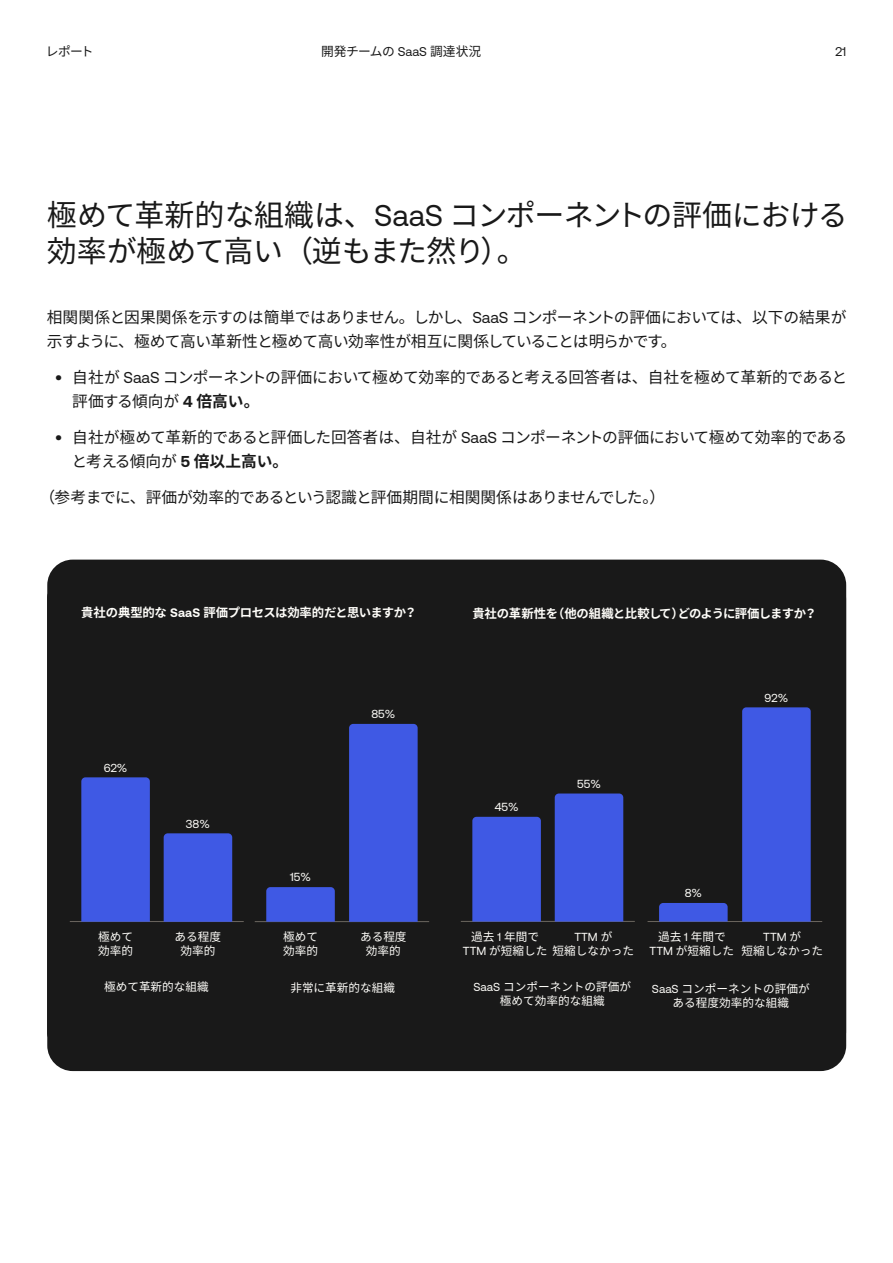
<style>
.page{position:relative;width:893px;height:1263px;background:#fff}
.page>*{position:absolute;margin:0;border:0;box-sizing:border-box;transform-origin:0 0}
.t1{font:30px/36px "Noto Sans CJ Kjp";letter-spacing:-.02em;color:#191919}
.t2{font:15.75px/24px "Noto Sans CJ Kjp";letter-spacing:-.03em;color:#191919}
.t3{font:12.75px "Noto Sans CJ Kjp";letter-spacing:-.02em;color:#191919}
.t4{font:12.75px "Noto Sans CJ Kjp";letter-spacing:-.045em;color:#191919}
.t5{font:12.75px "Aeonik";color:#191919}
.t6{font:700 12.3px "Noto Sans CJ Kjp";letter-spacing:-.025em;color:#fffefa}
.t7{font:11.7px/14px "Noto Sans CJ Kjp";color:#fffefa;text-align:center}
.t8{font:11.7px "Aeonik";color:#fffefa}
.s1{font-family:"Aeonik"}
.s2{font-family:"Aeonik";font-weight:700}
.s3{font-weight:700}
.s4{font-family:"Noto Sans CJ Kjp"}
</style>
<div class="page">
<div style="left:47px;top:560px;width:799px;height:511px;background:#191919;border-radius:26px"></div>
<hr style="left:70px;top:921px;width:174px;height:1px;background:#6b665f">
<hr style="left:255px;top:921px;width:174px;height:1px;background:#6b665f">
<div style="left:81px;top:777px;width:69px;height:145px;background:#3f59e4"></div>
<div style="left:164px;top:833px;width:68px;height:89px;background:#3f59e4"></div>
<svg style="left:266px;top:887px;width:69px;height:35px;background:#3e58e0"></svg>
<div style="left:349px;top:723px;width:69px;height:199px;background:#3f59e4"></div>
<hr style="left:461px;top:921px;width:174px;height:1px;background:#6b665f">
<hr style="left:648px;top:921px;width:174px;height:1px;background:#6b665f">
<svg style="left:659px;top:903px;width:69px;height:18px"></svg>
<div style="left:742px;top:707px;width:69px;height:215px;background:#3f59e4"></div>
<div style="left:472px;top:816px;width:69px;height:105px;background:#3f59e4"></div>
<div style="left:555px;top:793px;width:68px;height:128px;background:#3f59e4"></div>
<p class="t4" style="left:46px;top:44px;width:49px">レポート</p>
<p class="t3" style="left:321px;top:44px;width:162px">開発チームの <span class="s1">SaaS</span> 調達状況</p>
<p class="t5" style="left:835px;top:45px;width:12px">21</p>
<h1 class="t1" style="left:47px;top:198px;width:803px">極めて革新的な組織は、<span class="s1">SaaS</span> コンポーネントの評価における効率が極めて高い（逆もまた然り）。</h1>
<p class="t2" style="left:47px;top:305px;width:801px">相関関係と因果関係を示すのは簡単ではありません。しかし、<span class="s1">SaaS</span> コンポーネントの評価においては、以下の結果が示すように、極めて高い革新性と極めて高い効率性が相互に関係していることは明らかです。</p>
<p class="t2" style="left:72px;top:365px;width:777px;text-indent:-17px"><span class="s2">•</span> 自社が <span class="s1">SaaS</span> コンポーネントの評価において極めて効率的であると考える回答者は、自社を極めて革新的であると評価する傾向が <span class="s2">4</span> <span class="s3">倍高い。</span></p>
<p class="t2" style="left:72px;top:425px;width:777px;text-indent:-17px"><span class="s2">•</span> 自社が極めて革新的であると評価した回答者は、自社が <span class="s1">SaaS</span> コンポーネントの評価において極めて効率的であると考える傾向が <span class="s2">5</span> <span class="s3">倍以上高い。</span></p>
<p class="t2" style="left:39px;top:485px;width:627px">（参考までに、評価が効率的であるという認識と評価期間に相関関係はありませんでした。）</p>
<p class="t6" style="left:81px;top:606px;width:337px">貴社の典型的な <span class="s1">SaaS</span> 評価プロセスは効率的だと思いますか？</p>
<p class="t8" style="left:104px;top:761px;width:25px">62%</p>
<p class="t8" style="left:186px;top:817px;width:25px">38%</p>
<p class="t8" style="left:371px;top:707px;width:25px">85%</p>
<p class="t8" style="left:290px;top:870px;width:22px">15%</p>
<p class="t7" style="left:98px;top:930px;width:36px;text-align:left">極めて効率的</p>
<p class="t7" style="left:104px;top:980px;width:106px">極めて革新的な組織</p>
<p class="t7" style="left:290px;top:981px;width:106px">非常に革新的な組織</p>
<p class="t7" style="left:175px;top:930px;width:48px">ある程度効率的</p>
<p class="t7" style="left:283px;top:930px;width:36px;text-align:left">極めて効率的</p>
<p class="t7" style="left:360px;top:930px;width:48px">ある程度効率的</p>
<p class="t6" style="left:472px;top:606px;width:346px">貴社の革新性を（他の組織と比較して）どのように評価しますか？</p>
<p class="t8" style="left:495px;top:800px;width:25px">45%</p>
<p class="t8" style="left:577px;top:777px;width:25px">55%</p>
<p class="t8" style="left:765px;top:691px;width:25px">92%</p>
<p class="t8" style="left:685px;top:886px;width:19px">8%</p>
<p class="t8" style="left:574px;top:930px;width:39px">TTM <span class="s4">が</span></p>
<p class="t7" style="left:650px;top:930px;width:86px">過去 <span class="s1">1</span> 年間で<br><span class="s1">TTM</span> が短縮した</p>
<p class="t8" style="left:763px;top:930px;width:39px">TTM <span class="s4">が</span></p>
<p class="t7" style="left:463px;top:930px;width:173px;text-align:left;text-indent:8px">過去 <span class="s1">1</span> 年間で<br><span class="s1">TTM</span> が短縮した短縮しなかった</p>
<p class="t7" style="left:741px;top:944px;width:83px">短縮しなかった</p>
<p class="t7" style="left:473px;top:980px;width:159px"><span class="s1">SaaS</span> コンポーネントの評価が極めて効率的な組織</p>
<p class="t7" style="left:652px;top:982px;width:159px"><span class="s1">SaaS</span> コンポーネントの評価がある程度効率的な組織</p>
</div>
